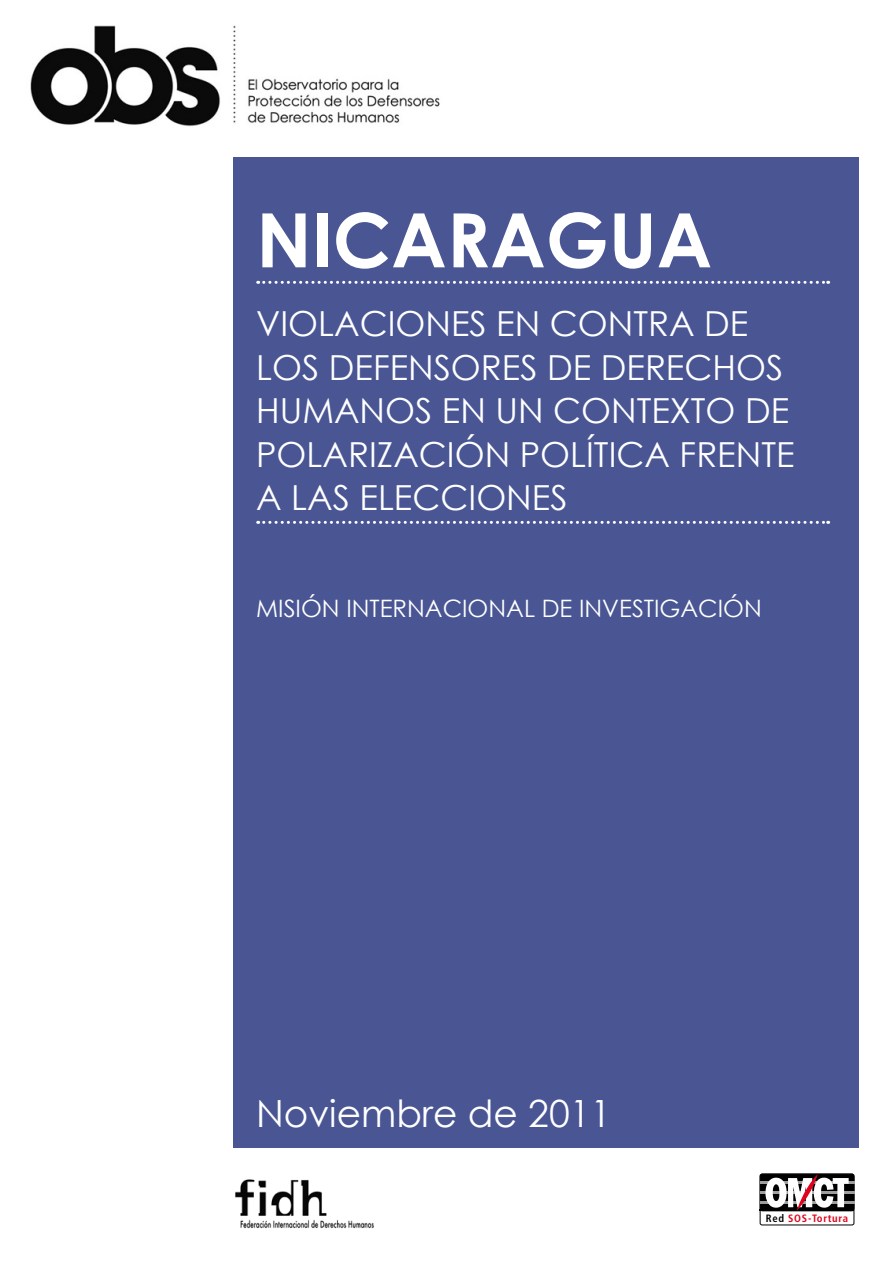
<style>
.page{position:relative;width:893px;height:1263px;background:#fff}
.page>*{position:absolute;margin:0;border:0;box-sizing:border-box;transform-origin:0 0}
.t1{font:700 75px "Century Gothic";color:#fff}
.t2{font:37.5px "Century Gothic";color:#fff}
.t3{font:34.5px/43.5px "Century Gothic";color:#fff}
.t4{font:24px "Century Gothic";color:#fff}
.t5{font:700 condensed 10.65px "Frutiger";letter-spacing:.065em;color:#e2001a}
.s1{color:#000}
</style>
<div class="page">
<div style="left:234px;top:157px;width:625px;height:990px;background:#4a5694"></div>
<svg style="left:258px;top:281px;width:571px;height:3px"></svg>
<svg style="left:258px;top:521px;width:571px;height:3px"></svg>
<div style="left:760px;top:1174px;width:94px;height:51px;border:1px solid #000;border-radius:2px"></div>
<hr style="left:760px;top:1209px;width:94px;height:2px;background:#000">
<div style="left:760px;top:1174px;width:94px;height:37px;background:#000;border-radius:2px"></div>
<div style="left:760px;top:1174px;width:94px;height:37px;border:1px solid #000;border-radius:2px"></div>
<hr style="left:760px;top:1181px;width:94px;height:3px;background:#9c9e9f">
<hr style="left:760px;top:1192px;width:94px;height:2px;background:#9c9e9f">
<hr style="left:760px;top:1202px;width:94px;height:2px;background:#9c9e9f">
<svg style="left:765px;top:1174px;width:84px;height:37px"></svg>
<img style="left:235px;top:1179px;width:139px;height:50px">
<img style="left:30px;top:25px;width:410px;height:102px">
<h1 class="t1" style="left:256px;top:193px;width:457px">NICARAGUA</h1>
<p class="t3" style="left:256px;top:302px;width:540px">VIOLACIONES EN CONTRA DE<br>LOS DEFENSORES DE DERECHOS<br>HUMANOS EN UN CONTEXTO DE<br>POLARIZACIÓN POLÍTICA FRENTE<br>A LAS ELECCIONES</p>
<p class="t4" style="left:256px;top:593px;width:35px">Misión</p>
<p class="t4" style="left:346px;top:593px;width:417px">INTERNACIONAL DE INVESTIGACIÓN</p>
<p class="t2" style="left:256px;top:1090px;width:357px">Noviembre de 2011</p>
<p class="t5" style="left:766px;top:1212px;width:84px"><span class="s1">Red</span> SOS-Tortura</p>
</div>
